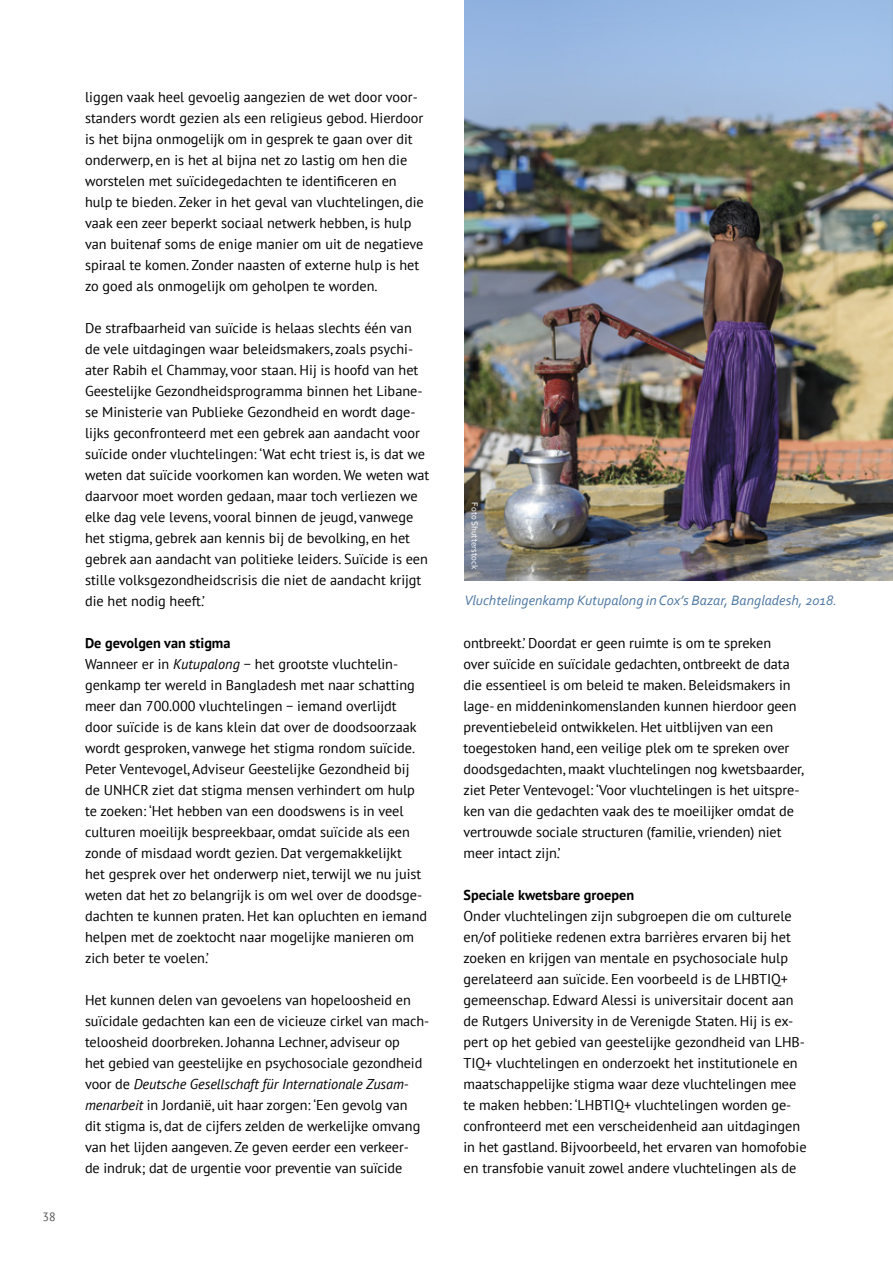
<style>
.page{position:relative;width:893px;height:1263px;background:#fff}
.page>*{position:absolute;margin:0;border:0;box-sizing:border-box;transform-origin:0 0}
.Boek-plat{font:14.25px/21px "PT Sans";color:#000}
._08-foto_bijschrift{font:italic 14.25px "Corbel";color:#5078a3}
._05-tussenkopje{font:700 14.25px "PT Sans";color:#000}
.t1{font:12px "PT Sans";color:#585857}
._08-foto_credit{font:9px "Corbel";color:#fff}
.s1{font-style:italic}
</style>
<div class="page">
<img style="left:465px;top:0;width:428px;height:580px">
<p class="t1" style="left:43px;top:1209px;width:15px">38</p>
<p class="Boek-plat" style="left:85px;top:86px;width:340px">liggen vaak heel gevoelig aangezien de wet door voor&shy;standers wordt gezien als een religieus gebod. Hierdoor is het bijna onmogelijk om in gesprek te gaan over dit onderwerp, en is het al bijna net zo lastig om hen die worstelen met suïcidegedachten te identificeren en hulp te bieden. Zeker in het geval van vluchtelingen, die vaak een zeer beperkt sociaal netwerk hebben, is hulp van buitenaf soms de enige manier om uit de negatieve spiraal te komen. Zonder naasten of externe hulp is het zo goed als onmogelijk om geholpen te worden.</p>
<p class="Boek-plat" style="left:85px;top:317px;width:346px">De strafbaarheid van suïcide is helaas slechts één van de vele uitdagingen waar beleidsmakers, zoals psychi&shy;ater Rabih el Chammay, voor staan. Hij is hoofd van het Geestelijke Gezondheidsprogramma binnen het Libane&shy;se Ministerie van Publieke Gezondheid en wordt dage&shy;lijks geconfronteerd met een gebrek aan aandacht voor suïcide onder vluchtelingen: ‘Wat echt triest is, is dat we weten dat suïcide voorkomen kan worden. We weten wat daarvoor moet worden gedaan, maar toch verliezen we elke dag vele levens, vooral binnen de jeugd, vanwege het stigma, gebrek aan kennis bij de bevolking, en het gebrek aan aandacht van politieke leiders. Suïcide is een stille volksgezondheidscrisis die niet de aandacht krijgt die het nodig heeft.’</p>
<p class="_05-tussenkopje" style="left:85px;top:633px;width:147px">De gevolgen van stigma</p>
<p class="Boek-plat" style="left:85px;top:653px;width:344px">Wanneer er in <span class="s1">Kutupalong</span> − het grootste vluchtelin&shy;genkamp ter wereld in Bangladesh met naar schatting meer dan 700.000 vluchtelingen − iemand overlijdt door suïcide is de kans klein dat over de doodsoorzaak wordt gesproken, vanwege het stigma rondom suïcide.<br>Peter Ventevogel, Adviseur Geestelijke Gezondheid bij de UNHCR ziet dat stigma mensen verhindert om hulp te zoeken: ‘Het hebben van een doodswens is in veel culturen moeilijk bespreekbaar, omdat suïcide als een zonde of misdaad wordt gezien. Dat vergemakkelijkt<br>het gesprek over het onderwerp niet, terwijl we nu juist weten dat het zo belangrijk is om wel over de doodsge&shy;dachten te kunnen praten. Het kan opluchten en iemand helpen met de zoektocht naar mogelijke manieren om zich beter te voelen.’</p>
<p class="Boek-plat" style="left:85px;top:989px;width:346px">Het kunnen delen van gevoelens van hopeloosheid en suïcidale gedachten kan een de vicieuze cirkel van mach&shy;teloosheid doorbreken. Johanna Lechner, adviseur op<br>het gebied van geestelijke en psychosociale gezondheid voor de <span class="s1">Deutsche Gesellschaft für Internationale Zusam&shy;menarbeit</span> in Jordanië, uit haar zorgen: ‘Een gevolg van<br>dit stigma is, dat de cijfers zelden de werkelijke omvang van het lijden aangeven. Ze geven eerder een verkeer-<br>de indruk; dat de urgentie voor preventie van suïcide</p>
<p class="_08-foto_credit" style="left:480px;top:502px;width:68px;rotate:90deg">Foto Shutterstock</p>
<p class="_08-foto_bijschrift" style="left:464px;top:591px;width:374px">Vluchtelingenkamp Kutupalong in Cox’s Bazar, Bangladesh, 2018.</p>
<p class="Boek-plat" style="left:463px;top:632px;width:342px">ontbreekt.’ Doordat er geen ruimte is om te spreken<br>over suïcide en suïcidale gedachten, ontbreekt de data die essentieel is om beleid te maken. Beleidsmakers in lage- en middeninkomenslanden kunnen hierdoor geen preventiebeleid ontwikkelen. Het uitblijven van een toegestoken hand, een veilige plek om te spreken over doodsgedachten, maakt vluchtelingen nog kwetsbaarder, ziet Peter Ventevogel: ‘Voor vluchtelingen is het uitspre&shy;ken van die gedachten vaak des te moeilijker omdat de vertrouwde sociale structuren (familie, vrienden) niet meer intact zijn.’</p>
<p class="_05-tussenkopje" style="left:463px;top:885px;width:172px">Speciale kwetsbare groepen</p>
<p class="Boek-plat" style="left:463px;top:905px;width:345px">Onder vluchtelingen zijn subgroepen die om culturele en/of politieke redenen extra barrières ervaren bij het zoeken en krijgen van mentale en psychosociale hulp gerelateerd aan suïcide. Een voorbeeld is de LHBTIQ+ gemeenschap. Edward Alessi is universitair docent aan de Rutgers University in de Verenigde Staten. Hij is ex&shy;pert op het gebied van geestelijke gezondheid van LHB-TIQ+ vluchtelingen en onderzoekt het institutionele en maatschappelijke stigma waar deze vluchtelingen mee te maken hebben: ‘LHBTIQ+ vluchtelingen worden ge&shy;confronteerd met een verscheidenheid aan uitdagingen in het gastland. Bijvoorbeeld, het ervaren van homofobie en transfobie vanuit zowel andere vluchtelingen als de</p>
</div>
